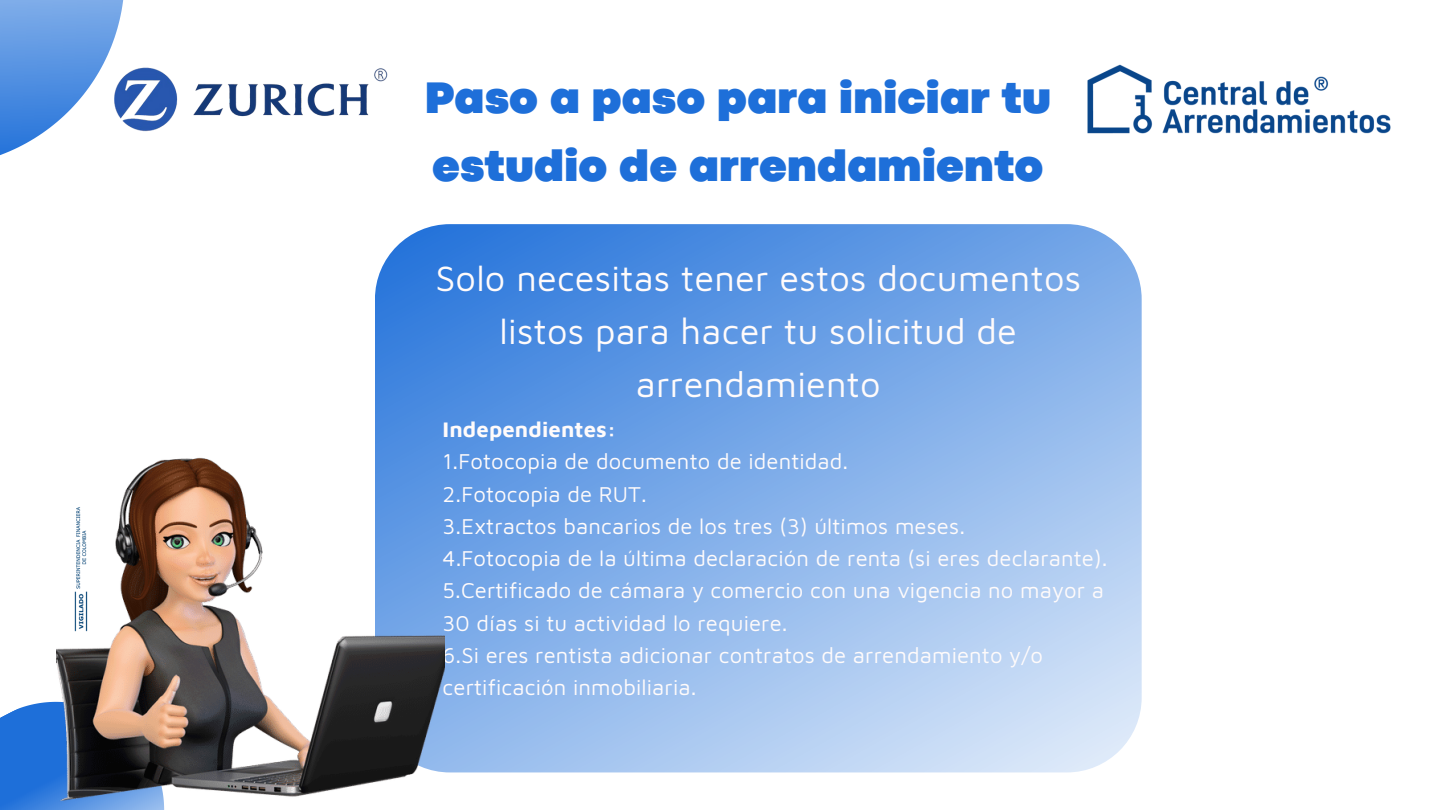
<style>
.page{position:relative;width:1440px;height:810px;background:#fff}
.page>*{position:absolute;margin:0;border:0;box-sizing:border-box;transform-origin:0 0}
.t1{font:900 46.1px/67.5px "Codec Pro";letter-spacing:.005em;color:#1e6fd9}
.t2{font:36.1px/53.2px "Maven Pro";letter-spacing:.005em;color:#fffbfb;text-align:center}
.t3{font:22px/32.2px "Maven Pro";letter-spacing:.005em;color:#fffbfb}
.t4{font:700 22px "Maven Pro";letter-spacing:.005em;color:#fffbfb}
</style>
<div class="page">
<svg style="left:0;top:701px;width:57px;height:109px;background:#2d78db"></svg>
<svg style="left:0;top:0;width:124px;height:155px"></svg>
<svg style="left:376px;top:224px;width:765px;height:548px;background:#83afea"></svg>
<img style="left:1087px;top:64px;width:304px;height:70px">
<img style="left:111px;top:65px;width:277px;height:71px">
<img style="left:57px;top:444px;width:388px;height:366px">
<p class="t1" style="left:425px;top:68px;width:628px">Paso a paso para iniciar tu estudio de arrendamiento</p>
<p class="t2" style="left:435px;top:251px;width:647px">Solo necesitas tener estos documentos listos para hacer tu solicitud de arrendamiento</p>
<h1 class="t4" style="left:443px;top:416px;width:175px">Independientes:</h1>
<p class="t3" style="left:443px;top:445px;width:407px">1.Fotocopia de documento de identidad.</p>
<p class="t3" style="left:443px;top:477px;width:206px">2.Fotocopia de RUT.</p>
<h2 class="t3" style="left:443px;top:509px;width:524px">3.Extractos bancarios de los tres (3) últimos meses.</h2>
<p class="t3" style="left:443px;top:542px;width:667px">4.Fotocopia de la última declaración de renta (si eres declarante).<br>5.Certificado de cámara y comercio con una vigencia no mayor a<br>30 días si tu actividad lo requiere.</p>
<p class="t3" style="left:443px;top:638px;width:602px">6.Si eres rentista adicionar contratos de arrendamiento y/o certificación inmobiliaria.</p>
</div>
